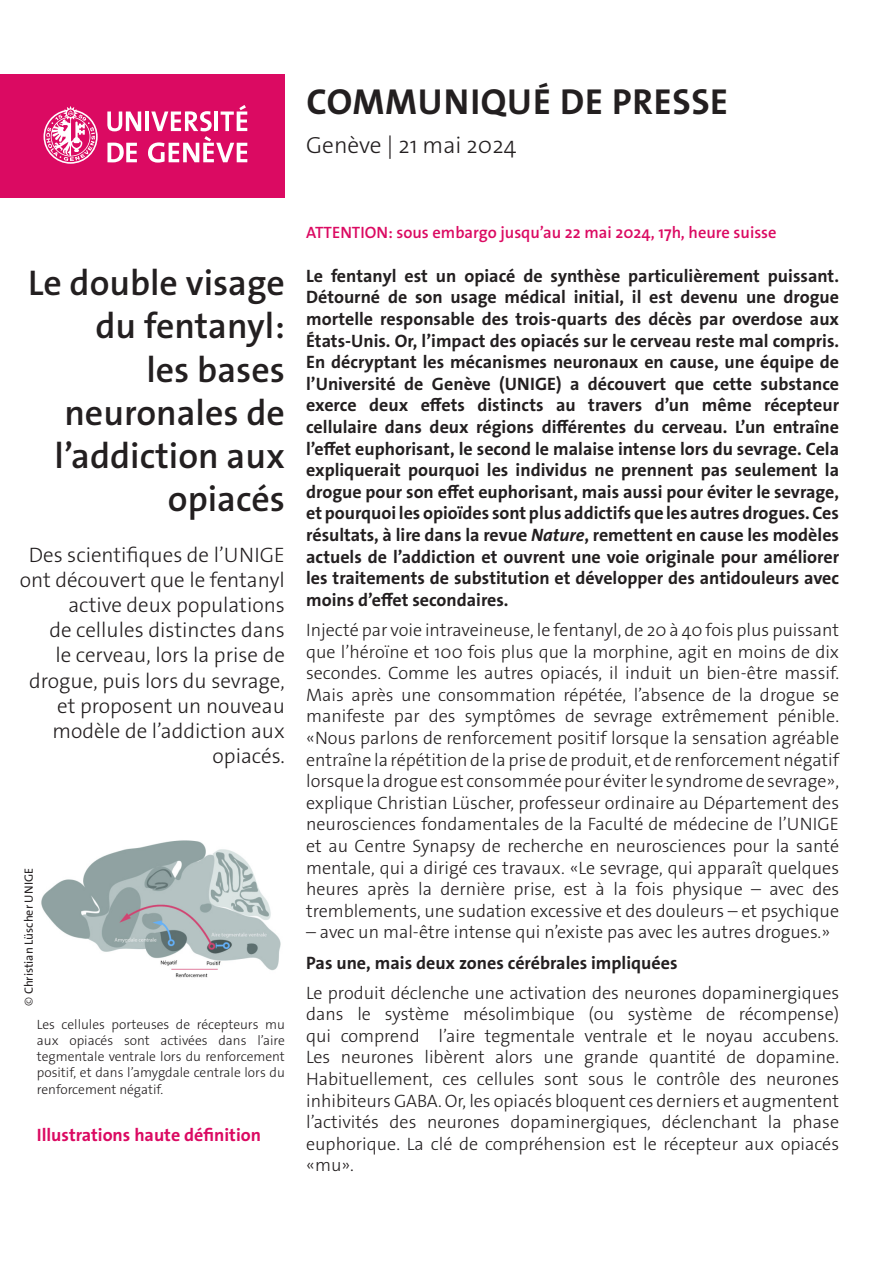
<style>
.page{position:relative;width:893px;height:1263px;background:#fff}
.page>*{position:absolute;margin:0;border:0;box-sizing:border-box;transform-origin:0 0}
._4__texte_courant{font:700 36.3px "The Sans Os F";letter-spacing:.02em;color:#231f20}
._1__grand_titre{font:600 36px/43.2px "The Sans Os F";color:#231f20;text-align:right}
._4__texte_courant-2{font:300 23.4px "The Sans Os F";color:#231f20}
._1__grand_titre-2{font:300 21px/25.2px "The Sans Os F";color:#231f20;text-align:right}
._4__texte_courant-3{font:300 18px/21.6px "The Sans Os F";color:#231f20;text-align:justify}
._4__texte_courant-4{font:700 18px/21.6px "The Sans Os F";color:#231f20;text-align:justify}
.t1{font:700 18px "The Sans Os F";color:#db0a62}
.embargo{font:600 16.5px "The Sans Os F";color:#db0a62}
.t2{font:300 13.5px/16.2px "The Sans Os F";color:#231f20;text-align:justify}
.t3{font:12px "The Sans Os F";color:#231f20}
.s1{font-weight:300}
.s2{font-style:italic}
</style>
<div class="page">
<div style="left:0;top:74px;width:285px;height:124px;background:#db0a62"></div>
<svg style="left:44px;top:106px;width:54px;height:58px"></svg>
<svg style="left:107px;top:111px;width:34px;height:20px"></svg>
<hr style="left:145px;top:111px;width:4px;height:20px;background:#fff">
<svg style="left:107px;top:143px;width:30px;height:19px"></svg>
<svg style="left:148px;top:105px;width:99px;height:58px"></svg>
<img style="left:41px;top:840px;width:240px;height:138px">
<p class="_4__texte_courant" style="left:306px;top:78px;width:423px">COMMUNIQUÉ DE PRESSE</p>
<p class="_4__texte_courant-2" style="left:306px;top:130px;width:212px">Genève | 21 mai 2024</p>
<p class="_1__grand_titre" style="left:28px;top:262px;width:258px">Le double visage du fentanyl:<br>les bases neuronales de l’addiction aux opiacés</p>
<p class="_1__grand_titre-2" style="left:20px;top:542px;width:267px">Des scientifiques de l’UNIGE ont découvert que le fentanyl active deux populations<br>de cellules distinctes dans<br>le cerveau, lors la prise de drogue, puis lors du sevrage, et proposent un nouveau modèle de l’addiction aux opiacés.</p>
<p class="t3" style="left:21px;top:1006px;width:140px;rotate:-90deg"><span class="s1">©</span> Christian Lüscher UNIGE</p>
<p class="t2" style="left:37px;top:1016px;width:250px">Les cellules porteuses de récepteurs mu aux opiacés sont activées dans l’aire tegmentale ventrale lors du renforcement positif, et dans l’amygdale centrale lors du renforcement négatif.</p>
<p class="t1" style="left:37px;top:1124px;width:226px">Illustrations haute définition</p>
<p class="embargo" style="left:306px;top:222px;width:472px">ATTENTION: sous embargo jusqu’au 22 mai 2024, 17h, heure suisse</p>
<p class="_4__texte_courant-4" style="left:306px;top:265px;width:534px">Le fentanyl est un opiacé de synthèse particulièrement puissant.<br>Détourné de son usage médical initial, il est devenu une drogue mortelle responsable des trois-quarts des décès par overdose aux États-Unis. Or, l’impact des opiacés sur le cerveau reste mal compris.<br>En décryptant les mécanismes neuronaux en cause, une équipe de l’Université de Genève (UNIGE) a découvert que cette substance exerce deux effets distincts au travers d’un même récepteur cellulaire dans deux régions différentes du cerveau. L’un entraîne l’effet euphorisant, le second le malaise intense lors du sevrage. Cela expliquerait pourquoi les individus ne prennent pas seulement la drogue pour son effet euphorisant, mais aussi pour éviter le sevrage, et pourquoi les opioïdes sont plus addictifs que les autres drogues. Ces résultats, à lire dans la revue <span class="s2">Nature</span>, remettent en cause les modèles actuels de l’addiction et ouvrent une voie originale pour améliorer les traitements de substitution et développer des antidouleurs avec moins d’effet secondaires.</p>
<p class="_4__texte_courant-3" style="left:306px;top:619px;width:534px">Injecté par voie intraveineuse, le fentanyl, de 20 à 40 fois plus puissant que l’héroïne et 100 fois plus que la morphine, agit en moins de dix secondes. Comme les autres opiacés, il induit un bien-être massif.<br>Mais après une consommation répétée, l’absence de la drogue se manifeste par des symptômes de sevrage extrêmement pénible. «Nous parlons de renforcement positif lorsque la sensation agréable entraîne la répétition de la prise de produit, et de renforcement négatif lorsque la drogue est consommée pour éviter le syndrome de sevrage», explique Christian Lüscher, professeur ordinaire au Département des neurosciences fondamentales de la Faculté de médecine de l’UNIGE et au Centre Synapsy de recherche en neurosciences pour la santé mentale, qui a dirigé ces travaux. «Le sevrage, qui apparaît quelques heures après la dernière prise, est à la fois physique – avec des tremblements, une sudation excessive et des douleurs – et psychique</p>
<p class="_4__texte_courant-3" style="left:306px;top:922px;width:525px">– avec un mal-être intense qui n’existe pas avec les autres drogues.»</p>
<p class="_4__texte_courant-4" style="left:306px;top:952px;width:373px">Pas une, mais deux zones cérébrales impliquées</p>
<p class="_4__texte_courant-3" style="left:306px;top:982px;width:534px">Le produit déclenche une activation des neurones dopaminergiques dans le système mésolimbique (ou système de récompense) qui comprend l’aire tegmentale ventrale et le noyau accubens.<br>Les neurones libèrent alors une grande quantité de dopamine.<br>Habituellement, ces cellules sont sous le contrôle des neurones inhibiteurs GABA. Or, les opiacés bloquent ces derniers et augmentent l’activités des neurones dopaminergiques, déclenchant la phase euphorique. La clé de compréhension est le récepteur aux opiacés «mu».</p>
</div>
